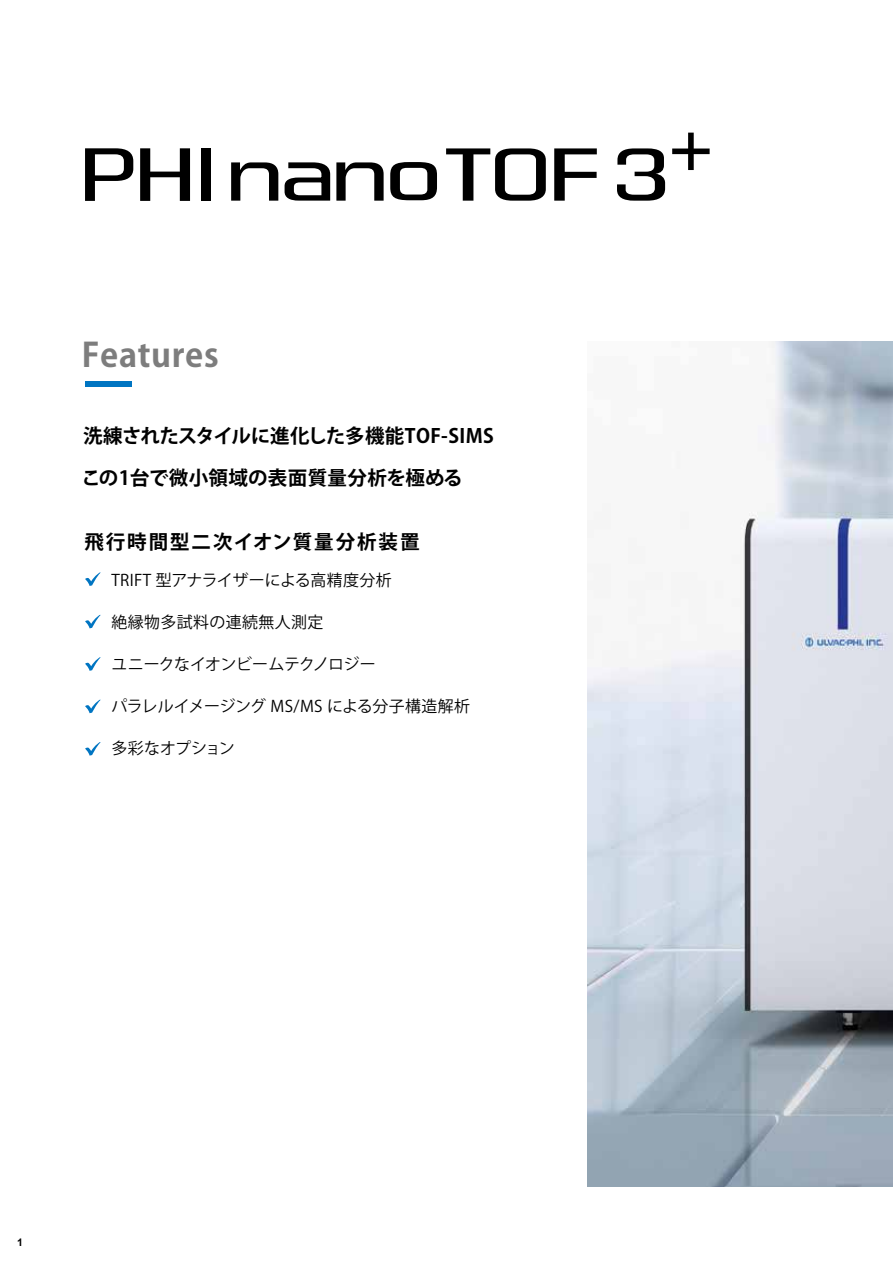
<style>
.page{position:relative;width:893px;height:1263px;background:#fff}
.page>*{position:absolute;margin:0;border:0;box-sizing:border-box;transform-origin:0 0}
.t1{font:700 33px "Koz Go Pr 6 N";letter-spacing:.02em;color:#7d7d7d}
.t2{font:700 19.5px/42px "Koz Go Pr 6 N";letter-spacing:.02em;color:#000}
.t3{font:700 19.5px "Koz Go Pr 6 N";letter-spacing:.1em;color:#000}
.t4{font:15.9px "Koz Go Pr 6 N";letter-spacing:.005em;color:#000}
.t5{font:15.9px "Koz Go Pr 6 N";letter-spacing:-.015em;color:#000}
.t6{font:15.9px "Koz Go Pr 6 N";letter-spacing:-.02em;color:#000}
.t7{font:15.9px "Koz Go Pr 6 N";letter-spacing:.025em;color:#000}
.t8{font:700 10.5px "Arial";color:#000}
</style>
<div class="page">
<svg style="left:85px;top:572px;width:16px;height:14px"></svg>
<svg style="left:85px;top:615px;width:16px;height:13px"></svg>
<svg style="left:85px;top:657px;width:16px;height:14px"></svg>
<svg style="left:85px;top:699px;width:16px;height:14px"></svg>
<svg style="left:85px;top:742px;width:16px;height:14px"></svg>
<div style="left:85px;top:382px;width:47px;height:5px;background:#0075c2"></div>
<svg style="left:446px;top:148px;width:100px;height:53px"></svg>
<svg style="left:554px;top:148px;width:43px;height:53px"></svg>
<svg style="left:617px;top:148px;width:48px;height:53px"></svg>
<svg style="left:390px;top:162px;width:47px;height:38px"></svg>
<svg style="left:85px;top:148px;width:48px;height:53px"></svg>
<svg style="left:140px;top:148px;width:50px;height:53px"></svg>
<div style="left:201px;top:148px;width:10px;height:53px;background:#000"></div>
<svg style="left:285px;top:162px;width:45px;height:39px"></svg>
<svg style="left:231px;top:162px;width:47px;height:39px"></svg>
<svg style="left:336px;top:162px;width:48px;height:39px"></svg>
<svg style="left:672px;top:133px;width:38px;height:37px"></svg>
<img style="left:587px;top:341px;width:306px;height:845px">
<h1 class="t1" style="left:82px;top:336px;width:138px">Features</h1>
<p class="t2" style="left:81px;top:415px;width:414px">洗練されたスタイルに進化した多機能TOF-SIMSこの1台で微小領域の表面質量分析を極める</p>
<p class="t3" style="left:84px;top:531px;width:337px">飛行時間型二次イオン質量分析装置</p>
<p class="t4" style="left:111px;top:572px;width:282px">TRIFT 型アナライザーによる高精度分析</p>
<p class="t7" style="left:111px;top:614px;width:214px">絶縁物多試料の連続無人測定</p>
<p class="t6" style="left:111px;top:656px;width:266px">ユニークなイオンビームテクノロジー</p>
<p class="t5" style="left:111px;top:698px;width:360px">パラレルイメージング MS/MS による分子構造解析</p>
<p class="t4" style="left:111px;top:740px;width:125px">多彩なオプション</p>
<p class="t8" style="left:17px;top:1235px;width:7px">1</p>
</div>
